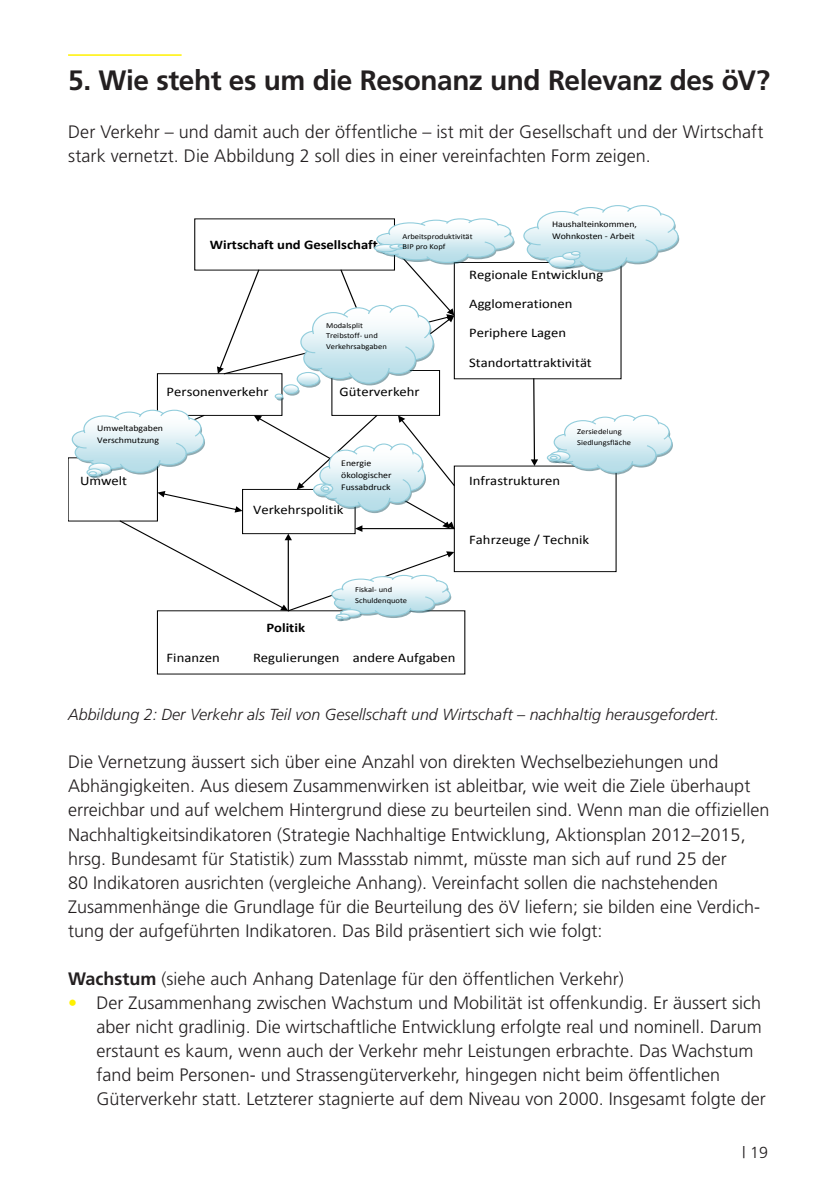
<style>
.page{position:relative;width:840px;height:1191px;background:#fff}
.page>*{position:absolute;margin:0;border:0;box-sizing:border-box;transform-origin:0 0}
.Titel{font:700 28px "Frutiger";letter-spacing:-.015em;color:#231f20}
.Untertitel_Abstand_n{font:300 18px/24px "Frutiger";color:#231f20}
.t1{font:italic 300 16px "Frutiger";color:#231f20}
.t2{font:300 16px "Frutiger";color:#231f20}
.t3{font:13.2px "Calibri";color:#000;scale:1.11 1}
.t4{font:700 13.2px "Calibri";letter-spacing:.005em;color:#000;scale:1.11 1}
.t5{font:8.8px/12.4px "Calibri";letter-spacing:-.005em;color:#000;scale:1.11 1}
.t6{font:7.6px/10.8px "Calibri";color:#000;scale:1.11 1}
.s1{font-weight:700}
.s2{color:#fff101}
</style>
<div class="page">
<hr style="left:68px;top:54px;width:113px;height:2px;background:#fff101">
<div style="left:157px;top:373px;width:125px;height:43px;border:1px solid #000"></div>
<div style="left:453px;top:465px;width:163px;height:107px;border:1px solid #000"></div>
<svg style="left:530px;top:378px;width:8px;height:88px"></svg>
<div style="left:546px;top:454px;width:14px;height:7px;border:1px solid #92cddc;border-radius:50%"></div>
<svg style="left:547px;top:415px;width:125px;height:59px"></svg>
<div style="left:549px;top:455px;width:8px;height:5px;border:1px solid #92cddc;border-radius:50%"></div>
<svg style="left:522px;top:205px;width:156px;height:67px"></svg>
<div style="left:570px;top:251px;width:10px;height:5px;border:1px solid #92cddc;border-radius:50%"></div>
<svg style="left:71px;top:409px;width:385px;height:212px"></svg>
<svg style="left:217px;top:218px;width:297px;height:182px"></svg>
<div style="left:274px;top:393px;width:9px;height:6px;border:1px solid #92cddc;border-radius:50%"></div>
<p class="Titel" style="left:68px;top:64px;width:703px">5. Wie steht es um die Resonanz und Relevanz des öV?</p>
<p class="Untertitel_Abstand_n" style="left:68px;top:120px;width:696px">Der Verkehr – und damit auch der öffentliche – ist mit der Gesellschaft und der Wirtschaft stark vernetzt. Die Abbildung 2 soll dies in einer vereinfachten Form zeigen.</p>
<p class="t4" style="left:210px;top:236px;width:153px">Wirtschaft und Gesellschaft</p>
<p class="t6" style="left:326px;top:319px;width:56px">Modalsplit<br>Treibstoff- und<br>Verkehrsabgaben</p>
<p class="t6" style="left:402px;top:231px;width:65px;line-height:9.8px">Arbeitsproduktivität<br>BIP pro Kopf</p>
<p class="t5" style="left:551px;top:217px;width:78px">Haushalteinkommen,<br>Wohnkosten - Arbeit</p>
<p class="t3" style="left:469px;top:266px;width:122px">Regionale Entwicklung</p>
<p class="t3" style="left:469px;top:295px;width:94px">Agglomerationen</p>
<p class="t3" style="left:469px;top:325px;width:89px">Periphere Lagen</p>
<p class="t3" style="left:469px;top:354px;width:112px">Standortattraktivität</p>
<p class="t3" style="left:166px;top:384px;width:93px">Personenverkehr</p>
<p class="t3" style="left:339px;top:384px;width:74px">Güterverkehr</p>
<p class="t5" style="left:97px;top:422px;width:61px">Umweltabgaben<br>Verschmutzung</p>
<p class="t6" style="left:577px;top:426px;width:50px">Zersiedelung<br>Siedlungsfläche</p>
<p class="t5" style="left:341px;top:456px;width:47px">Energie ökologischer<br>Fussabdruck</p>
<p class="t3" style="left:80px;top:472px;width:44px">Umwelt</p>
<p class="t3" style="left:469px;top:472px;width:83px">Infrastrukturen</p>
<p class="t3" style="left:253px;top:502px;width:83px">Verkehrspolitik</p>
<p class="t3" style="left:469px;top:531px;width:110px">Fahrzeuge / Technik</p>
<p class="t4" style="left:266px;top:619px;width:36px">Politik</p>
<p class="t6" style="left:355px;top:583px;width:48px">Fiskal- und<br>Schuldenquote</p>
<p class="t3" style="left:166px;top:649px;width:50px">Finanzen</p>
<p class="t3" style="left:253px;top:649px;width:184px">Regulierungen andere Aufgaben</p>
<p class="t1" style="left:68px;top:706px;width:652px">Abbildung 2: Der Verkehr als Teil von Gesellschaft und Wirtschaft – nachhaltig herausgefordert.</p>
<p class="Untertitel_Abstand_n" style="left:68px;top:750px;width:702px">Die Vernetzung äussert sich über eine Anzahl von direkten Wechselbeziehungen und Abhängigkeiten. Aus diesem Zusammenwirken ist ableitbar, wie weit die Ziele überhaupt erreichbar und auf welchem Hintergrund diese zu beurteilen sind. Wenn man die offiziellen Nachhaltigkeitsindikatoren (Strategie Nachhaltige Entwicklung, Aktionsplan 2012–2015, hrsg. Bundesamt für Statistik) zum Massstab nimmt, müsste man sich auf rund 25 der<br>80 Indikatoren ausrichten (vergleiche Anhang). Vereinfacht sollen die nachstehenden Zusammenhänge die Grundlage für die Beurteilung des öV liefern; sie bilden eine Verdich&shy;tung der aufgeführten Indikatoren. Das Bild präsentiert sich wie folgt:</p>
<p class="Untertitel_Abstand_n" style="left:68px;top:966px;width:557px"><span class="s1">Wachstum</span> (siehe auch Anhang Datenlage für den öffentlichen Verkehr)</p>
<p class="Untertitel_Abstand_n" style="left:96px;top:990px;width:670px;text-indent:-28px"><span class="s2">•</span> Der Zusammenhang zwischen Wachstum und Mobilität ist offenkundig. Er äussert sich aber nicht gradlinig. Die wirtschaftliche Entwicklung erfolgte real und nominell. Darum erstaunt es kaum, wenn auch der Verkehr mehr Leistungen erbrachte. Das Wachstum fand beim Personen- und Strassengüterverkehr, hingegen nicht beim öffentlichen Güterverkehr statt. Letzterer stagnierte auf dem Niveau von 2000. Insgesamt folgte der</p>
<p class="t2" style="left:741px;top:1143px;width:27px">| 19</p>
</div>
